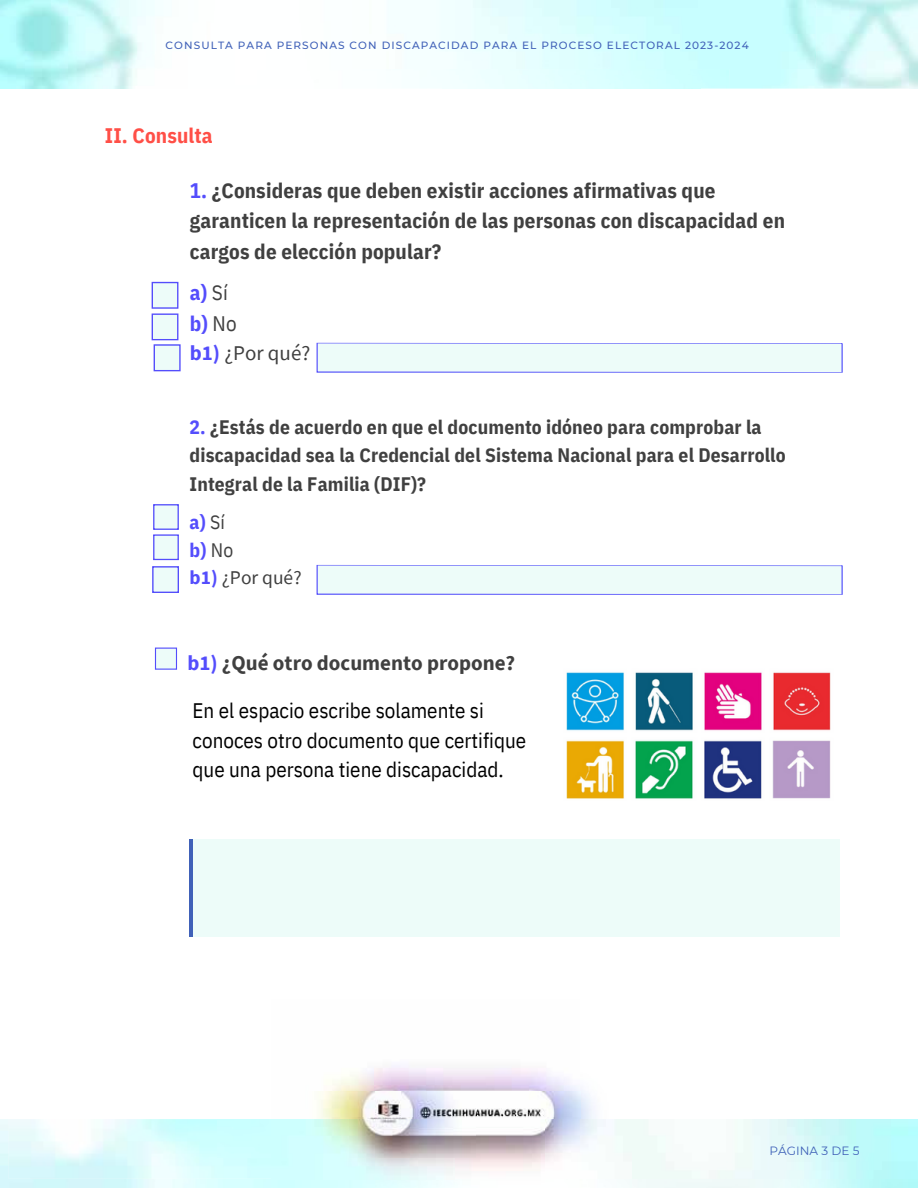
<style>
.page{position:relative;width:918px;height:1188px;background:#fff}
.page>*{position:absolute;margin:0;border:0;box-sizing:border-box;transform-origin:0 0}
.t1{font:700 21px/30.3px "IBM Plex Sans Cond";letter-spacing:.005em;color:#404040}
.t2{font:21px/29.2px "IBM Plex Sans Cond";color:#000}
.t3{font:700 21px "Source Sans Pro";color:#404040}
.t4{font:21px "Source Sans Pro";color:#404040}
.t5{font:700 21px "IBM Plex Sans Cond";letter-spacing:.005em;color:#ff4f47}
.t6{font:700 21px "IBM Plex Sans Cond";color:#544dfc}
.t7{font:700 19.5px/28.2px "IBM Plex Sans Cond";letter-spacing:.005em;color:#404040}
.t8{font:19.5px "Source Sans Pro";color:#404040}
.t9{font:700 19.5px "IBM Plex Sans Cond";color:#544dfc}
.t10{font:12px "Montserrat";letter-spacing:.005em;color:#4061b8}
.t11{font:500 10.5px "Montserrat";letter-spacing:.105em;color:#4061b8}
.s1{color:#544dfc}
.s2{font-weight:400;color:#404040}
.s3{font-weight:700;color:#544dfc}
</style>
<div class="page">
<svg style="left:317px;top:343px;width:526px;height:30px;background:#e5f2f9"></svg>
<img style="left:217px;top:1119px;width:237px;height:38px">
<img style="left:318px;top:1066px;width:278px;height:53px">
<img style="left:454px;top:1119px;width:177px;height:50px">
<svg style="left:152px;top:282px;width:29px;height:89px;background:#d8e2fa"></svg>
<div style="left:193px;top:839px;width:646px;height:98px;background:#edfcf9"></div>
<svg style="left:153px;top:504px;width:26px;height:56px"></svg>
<svg style="left:152px;top:566px;width:27px;height:27px"></svg>
<svg style="left:317px;top:565px;width:526px;height:30px;background:#e4f2f9"></svg>
<img style="left:566px;top:672px;width:265px;height:127px">
<svg style="left:155px;top:648px;width:22px;height:22px"></svg>
<p class="t11" style="left:166px;top:39px;width:585px">CONSULTA PARA PERSONAS CON DISCAPACIDAD PARA EL PROCESO ELECTORAL 2023-2024</p>
<p class="t5" style="left:105px;top:122px;width:109px">II. Consulta</p>
<p class="t1" style="left:190px;top:175px;width:597px"><span class="s1">1.</span> ¿Consideras que deben existir acciones afirmativas que garanticen la representación de las personas con discapacidad en cargos de elección popular?</p>
<p class="t6" style="left:190px;top:279px;width:40px">a) <span class="s2">Sí</span></p>
<p class="t6" style="left:190px;top:309px;width:48px">b) <span class="s2">No</span></p>
<p class="t4" style="left:190px;top:339px;width:122px"><span class="s3">b1)</span> ¿Por qué?</p>
<p class="t7" style="left:190px;top:413px;width:598px"><span class="s1">2.</span> ¿Estás de acuerdo en que el documento idóneo para comprobar la discapacidad sea la Credencial del Sistema Nacional para el Desarrollo<br>Integral de la Familia (DIF)?</p>
<p class="t9" style="left:190px;top:509px;width:37px">a) <span class="s2">Sí</span></p>
<p class="t9" style="left:190px;top:537px;width:45px">b) <span class="s2">No</span></p>
<p class="t8" style="left:190px;top:565px;width:114px"><span class="s3">b1)</span> ¿Por qué?</p>
<p class="t3" style="left:187px;top:650px;width:329px"><span class="s1">b1)</span> ¿Qué otro documento propone?</p>
<p class="t2" style="left:193px;top:696px;width:335px">En el espacio escribe solamente si conoces otro documento que certifique que una persona tiene discapacidad.</p>
<p class="t10" style="left:769px;top:1143px;width:92px">PÁGINA 3 DE 5</p>
</div>
